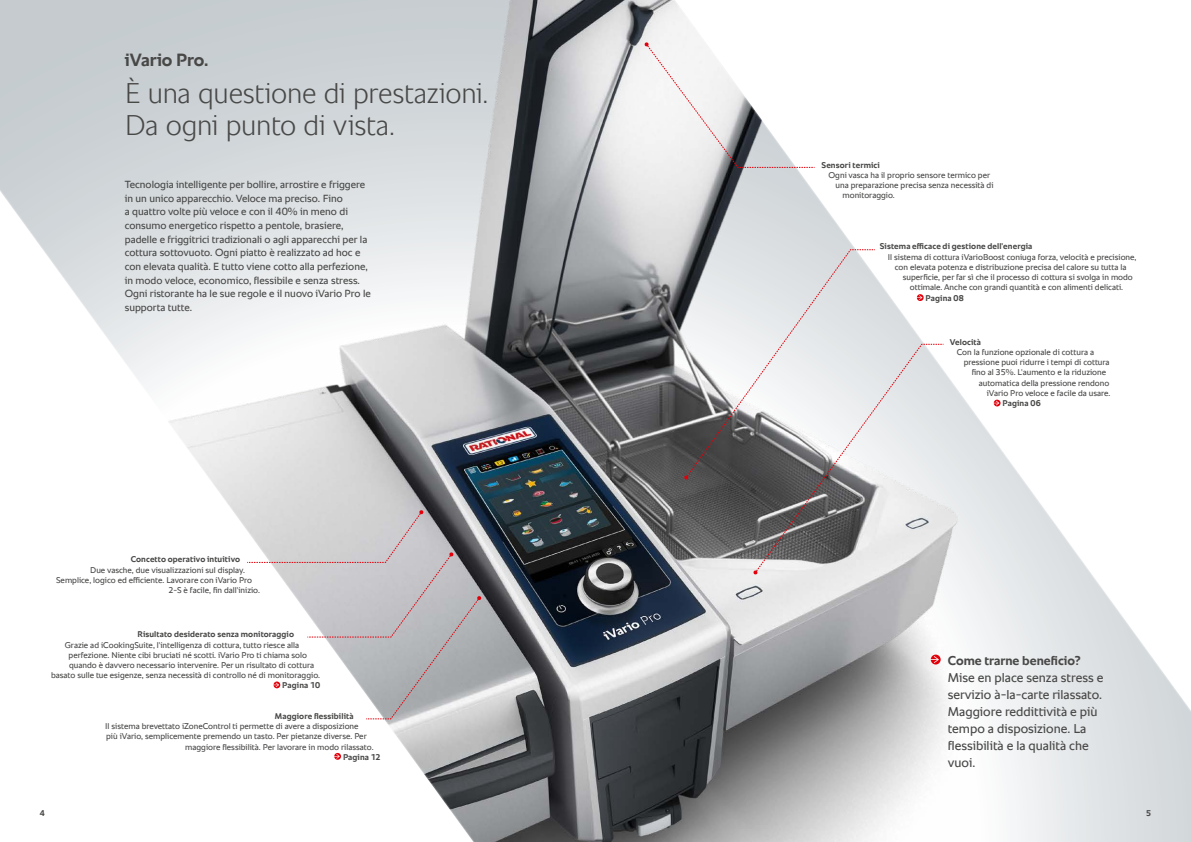
<style>
.page{position:relative;width:1191px;height:842px;background:#fff}
.page>*{position:absolute;margin:0;border:0;box-sizing:border-box;transform-origin:0 0}
.t1{font:300 29px/32px "RATIONAL Sans TT";letter-spacing:-.01em;color:#484847}
.t2{font:700 18px "RATIONAL Sans TT";letter-spacing:-.005em;color:#484847}
.t3{font:13px/17px "RATIONAL Sans TT";color:#484847}
.t4{font:700 13px "RATIONAL Sans TT";color:#484847}
.t5{font:10.5px/13.6px "RATIONAL Sans TT";color:#484847}
.t6{font:8.5px/10.2px "RATIONAL Sans TT";color:#484847;text-align:center}
.t7{font:700 8.5px "RATIONAL Sans TT";letter-spacing:.015em;color:#484847}
</style>
<div class="page">
<img style="left:0;top:0;width:1191px;height:842px">
<svg style="left:334px;top:753px;width:7px;height:7px"></svg>
<svg style="left:993px;top:400px;width:7px;height:6px"></svg>
<svg style="left:930px;top:655px;width:10px;height:9px"></svg>
<svg style="left:684px;top:249px;width:257px;height:326px"></svg>
<svg style="left:644px;top:42px;width:171px;height:126px"></svg>
<svg style="left:247px;top:510px;width:234px;height:210px"></svg>
<h2 class="t2" style="left:125px;top:47px;width:85px">iVario Pro.</h2>
<h1 class="t1" style="left:125px;top:78px;width:365px">È una questione di prestazioni.<br>Da ogni punto di vista.</h1>
<p class="t5" style="left:125px;top:178px;width:248px">Tecnologia intelligente per bollire, arrostire e friggere in un unico apparecchio. Veloce ma preciso. Fino<br>a quattro volte più veloce e con il 40% in meno di consumo energetico rispetto a pentole, brasiere, padelle e friggitrici tradizionali o agli apparecchi per la cottura sottovuoto. Ogni piatto è realizzato ad hoc e con elevata qualità. E tutto viene cotto alla perfezione, in modo veloce, economico, flessibile e senza stress.<br>Ogni ristorante ha le sue regole e il nuovo iVario Pro le supporta tutte.</p>
<p class="t7" style="left:131px;top:553px;width:111px">Concetto operativo intuitivo</p>
<p class="t6" style="left:90px;top:565px;width:156px">Due vasche, due visualizzazioni sul display.</p>
<p class="t6" style="left:56px;top:575px;width:197px">Semplice, logico ed efficiente. Lavorare con iVario Pro</p>
<p class="t6" style="left:168px;top:585px;width:93px">2-S è facile, fin dall'inizio.</p>
<p class="t7" style="left:137px;top:628px;width:158px">Risultato desiderato senza monitoraggio</p>
<p class="t6" style="left:65px;top:640px;width:236px">Grazie ad iCookingSuite, l'intelligenza di cottura, tutto riesce alla</p>
<p class="t6" style="left:69px;top:650px;width:240px">perfezione. Niente cibi bruciati né scotti. iVario Pro ti chiama solo</p>
<p class="t6" style="left:69px;top:660px;width:246px">quando è davvero necessario intervenire. Per un risultato di cottura</p>
<p class="t6" style="left:51px;top:670px;width:270px">basato sulle tue esigenze, senza necessità di controllo né di monitoraggio.</p>
<p class="t7" style="left:282px;top:679px;width:39px">Pagina 10</p>
<p class="t7" style="left:275px;top:710px;width:80px">Maggiore flessibilità</p>
<p class="t6" style="left:105px;top:721px;width:255px">Il sistema brevettato iZoneControl ti permette di avere a disposizione</p>
<p class="t6" style="left:106px;top:731px;width:262px">più iVario, semplicemente premendo un tasto. Per pietanze diverse. Per</p>
<p class="t6" style="left:185px;top:742px;width:190px">maggiore flessibilità. Per lavorare in modo rilassato.</p>
<p class="t7" style="left:343px;top:751px;width:39px">Pagina 12</p>
<p class="t7" style="left:821px;top:159px;width:60px">Sensori termici</p>
<p class="t6" style="left:828px;top:170px;width:163px">Ogni vasca ha il proprio sensore termico per</p>
<p class="t6" style="left:835px;top:180px;width:159px">una preparazione precisa senza necessità di</p>
<p class="t6" style="left:842px;top:190px;width:54px">monitoraggio.</p>
<p class="t7" style="left:879px;top:240px;width:154px">Sistema efficace di gestione dell'energia</p>
<p class="t6" style="left:887px;top:252px;width:250px">Il sistema di cottura iVarioBoost coniuga forza, velocità e precisione, con elevata potenza e distribuzione precisa del calore su tutta la</p>
<p class="t6" style="left:903px;top:272px;width:231px">superficie, per far sì che il processo di cottura si svolga in modo ottimale. Anche con grandi quantità e con alimenti delicati.</p>
<p class="t7" style="left:925px;top:291px;width:40px">Pagina 08</p>
<p class="t7" style="left:949px;top:336px;width:33px">Velocità</p>
<p class="t6" style="left:956px;top:347px;width:139px">Con la funzione opzionale di cottura a</p>
<p class="t6" style="left:963px;top:357px;width:147px">pressione puoi ridurre i tempi di cottura</p>
<p class="t6" style="left:971px;top:367px;width:136px">fino al 35%. L'aumento e la riduzione</p>
<p class="t6" style="left:978px;top:378px;width:132px">automatica della pressione rendono</p>
<p class="t6" style="left:986px;top:388px;width:125px">iVario Pro veloce e facile da usare.</p>
<p class="t7" style="left:1002px;top:397px;width:40px">Pagina 06</p>
<h3 class="t4" style="left:947px;top:651px;width:134px">Come trarne beneficio?</h3>
<h3 class="t3" style="left:947px;top:669px;width:157px">Mise en place senza stress e servizio à-la-carte rilassato.<br>Maggiore reddittività e più tempo a disposizione. La flessibilità e la qualità che vuoi.</h3>
<p class="t7" style="left:40px;top:807px;width:7px">4</p>
<p class="t7" style="left:1146px;top:807px;width:7px">5</p>
</div>
